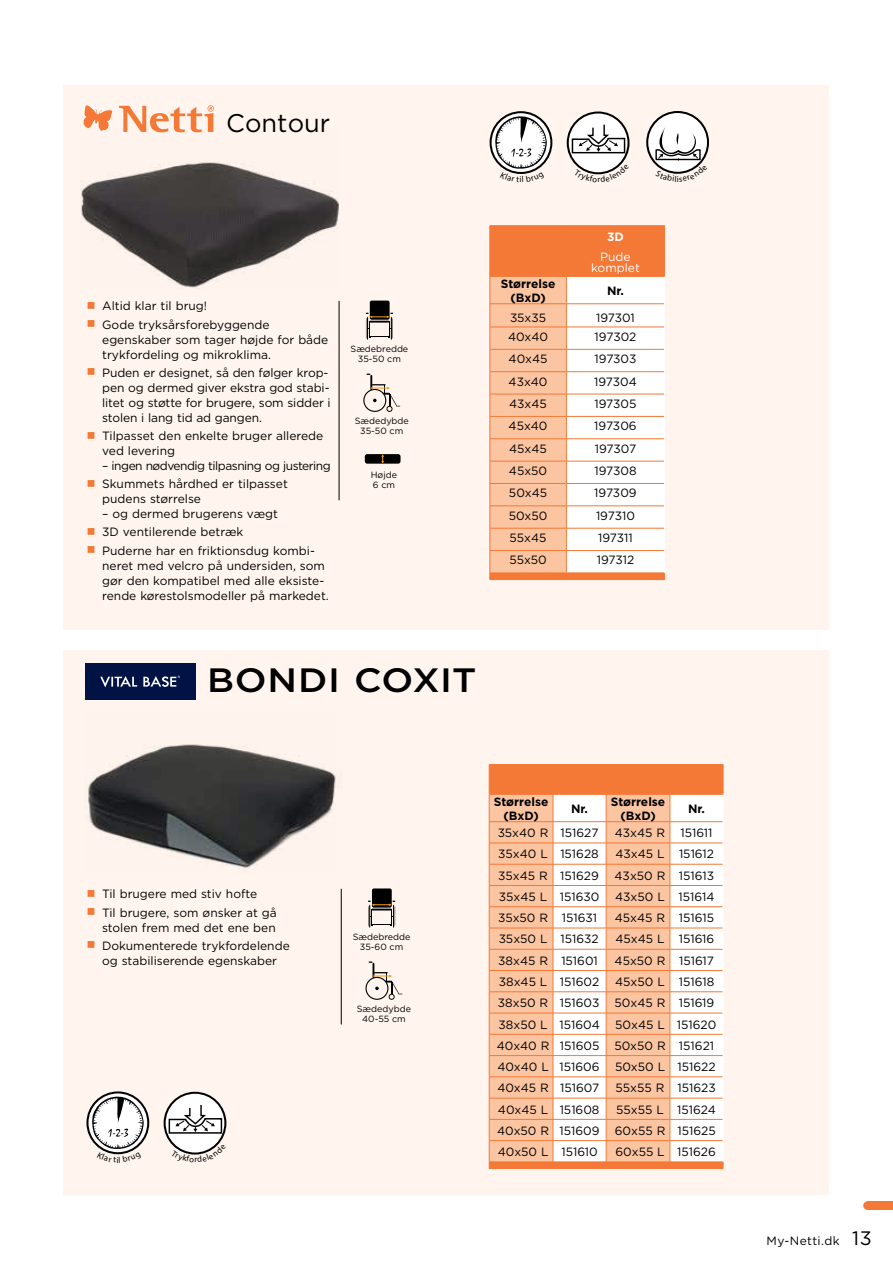
<style>
.page{position:relative;width:893px;height:1263px;background:#fff}
.page>*{position:absolute;margin:0;border:0;box-sizing:border-box;transform-origin:0 0}
.t1{font:500 33.75px "Gotham";letter-spacing:.015em;color:#000;scale:1.11 1}
.t2{font:25.5px "Gotham";color:#000}
.t3{font:12px/15px "Gotham";color:#000}
.t4{font:12px/18.1px "Gotham";letter-spacing:-.04em;color:#000}
.t5{font:700 12px/13.5px "Gotham";color:#000;text-align:center}
.t6{font:12px "Gotham";letter-spacing:.03em;color:#000}
.t7{font:12px/10.5px "Gotham";color:#fff;text-align:center}
.t8{font:700 12px "Gotham";color:#fff}
.t9{font:9px/10.5px "Gotham";color:#000;text-align:center}
.t10{font:8.55px "Agfa Rotis Sans Serif";color:#000}
.s1{font-size:19.5px}
</style>
<div class="page">
<div style="left:867px;top:1201px;width:26px;height:9px;background:#f47836"></div>
<div style="left:863px;top:1201px;width:9px;height:9px;background:#f47836;border-radius:50%"></div>
<div style="left:64px;top:651px;width:765px;height:544px;background:#fff5ee"></div>
<div style="left:372px;top:888px;width:20px;height:20px;background:#000;border-radius:2px"></div>
<svg style="left:368px;top:901px;width:28px;height:27px"></svg>
<svg style="left:365px;top:977px;width:23px;height:23px"></svg>
<svg style="left:367px;top:978px;width:20px;height:21px"></svg>
<svg style="left:369px;top:961px;width:33px;height:39px"></svg>
<hr style="left:341px;top:889px;width:1px;height:135px;background:#000">
<div style="left:64px;top:85px;width:765px;height:544px;background:#fff5ee"></div>
<div style="left:365px;top:454px;width:36px;height:10px;background:#000;border-radius:2px"></div>
<svg style="left:381px;top:454px;width:3px;height:10px"></svg>
<div style="left:370px;top:301px;width:20px;height:19px;background:#000;border-radius:2px"></div>
<svg style="left:366px;top:313px;width:28px;height:27px"></svg>
<svg style="left:363px;top:389px;width:23px;height:23px"></svg>
<svg style="left:364px;top:390px;width:21px;height:21px"></svg>
<svg style="left:367px;top:374px;width:33px;height:38px"></svg>
<hr style="left:339px;top:301px;width:1px;height:199px;background:#000">
<img style="left:81px;top:132px;width:258px;height:156px">
<svg style="left:83px;top:105px;width:30px;height:26px"></svg>
<svg style="left:119px;top:105px;width:95px;height:27px"></svg>
<img style="left:85px;top:744px;width:251px;height:124px">
<div style="left:85px;top:663px;width:110px;height:37px;background:#001344"></div>
<svg style="left:100px;top:676px;width:37px;height:11px"></svg>
<svg style="left:143px;top:676px;width:37px;height:11px"></svg>
<hr style="left:489px;top:1168px;width:64px;height:1px;background:#f47836">
<hr style="left:553px;top:1168px;width:53px;height:1px;background:#f47836">
<hr style="left:606px;top:1168px;width:64px;height:1px;background:#f47836">
<hr style="left:670px;top:1168px;width:53px;height:1px;background:#f47836">
<svg style="left:489px;top:764px;width:235px;height:404px;background:#fbd0b6"></svg>
<hr style="left:490px;top:225px;width:76px;height:1px;background:#f47836">
<hr style="left:566px;top:225px;width:99px;height:1px;background:#f47836">
<div style="left:568px;top:113px;width:60px;height:60px;background:#fff;border-radius:50%"></div>
<div style="left:567px;top:111px;width:62px;height:63px;border:2px solid #000;border-radius:50%"></div>
<svg style="left:571px;top:123px;width:55px;height:31px"></svg>
<svg style="left:647px;top:112px;width:61px;height:61px"></svg>
<div style="left:646px;top:111px;width:63px;height:63px;border:2px solid #000;border-radius:50%"></div>
<svg style="left:491px;top:112px;width:60px;height:61px"></svg>
<div style="left:490px;top:111px;width:62px;height:63px;border:2px solid #000;border-radius:50%"></div>
<div style="left:165px;top:1093px;width:60px;height:60px;background:#fff;border-radius:50%"></div>
<div style="left:164px;top:1092px;width:62px;height:62px;border:2px solid #000;border-radius:50%"></div>
<svg style="left:168px;top:1103px;width:55px;height:31px"></svg>
<svg style="left:87px;top:1092px;width:61px;height:61px"></svg>
<div style="left:86px;top:1091px;width:63px;height:63px;border:2px solid #000;border-radius:50%"></div>
<svg style="left:575px;top:164px;width:47px;height:11px"></svg>
<svg style="left:494px;top:115px;width:53px;height:59px;background:#cac9c8"></svg>
<svg style="left:655px;top:125px;width:52px;height:49px;background:#d1d0cf"></svg>
<svg style="left:490px;top:226px;width:175px;height:354px;background:#fbcdb3"></svg>
<svg style="left:171px;top:1144px;width:48px;height:11px"></svg>
<svg style="left:91px;top:1096px;width:53px;height:59px;background:#cbc9c9"></svg>
<h2 class="t2" style="left:226px;top:107px;width:106px">Contour</h2>
<p class="t3" style="left:102px;top:297px;width:169px;line-height:18.1px">Altid klar til brug!<br>Gode tryksårsforebyggende</p>
<p class="t3" style="left:102px;top:332px;width:228px">egenskaber som tager højde for både trykfordeling og mikroklima.</p>
<p class="t3" style="left:102px;top:365px;width:230px">Puden er designet, så den følger krop&shy;pen og dermed giver ekstra god stabi&shy;litet og støtte for brugere, som sidder i stolen i lang tid ad gangen.</p>
<p class="t3" style="left:102px;top:428px;width:223px">Tilpasset den enkelte bruger allerede ved levering</p>
<p class="t4" style="left:102px;top:456px;width:230px">– ingen nødvendig tilpasning og justering<br>Skummets hårdhed er tilpasset</p>
<p class="t3" style="left:102px;top:491px;width:100px">pudens størrelse</p>
<p class="t3" style="left:102px;top:505px;width:214px;line-height:18.1px">– og dermed brugerens vægt<br>3D ventilerende betræk<br>Puderne har en friktionsdug kombi-</p>
<p class="t3" style="left:102px;top:558px;width:228px">neret med velcro på undersiden, som gør den kompatibel med alle eksiste&shy;rende kørestolsmodeller på markedet.</p>
<p class="t9" style="left:351px;top:343px;width:59px">Sædebredde<br>35-50 cm</p>
<p class="t9" style="left:355px;top:415px;width:56px">Sædedybde<br>35-50 cm</p>
<p class="t9" style="left:371px;top:469px;width:28px;text-align:left">Højde<br>6 cm</p>
<p class="t10" style="left:584px;top:173px;width:4px">r</p>
<p class="t10" style="left:677px;top:173px;width:4px">i</p>
<p class="t10" style="left:510px;top:175px;width:4px">l</p>
<p class="t10" style="left:597px;top:174px;width:4px">r</p>
<p class="t10" style="left:690px;top:174px;width:4px">i</p>
<p class="t10" style="left:612px;top:174px;width:4px">l</p>
<p class="t8" style="left:607px;top:229px;width:18px">3D</p>
<p class="t7" style="left:591px;top:251px;width:50px">Pude komplet</p>
<p class="t5" style="left:501px;top:277px;width:56px">Størrelse (BxD)</p>
<p class="t5" style="left:607px;top:284px;width:18px">Nr.</p>
<p class="t3" style="left:510px;top:310px;width:38px">35x35</p>
<p class="t3" style="left:596px;top:310px;width:40px">197301</p>
<p class="t3" style="left:508px;top:329px;width:42px">40x40</p>
<p class="t3" style="left:595px;top:329px;width:43px">197302</p>
<p class="t3" style="left:509px;top:351px;width:40px">40x45</p>
<p class="t3" style="left:594px;top:351px;width:43px">197303</p>
<p class="t3" style="left:509px;top:374px;width:40px">43x40</p>
<p class="t3" style="left:594px;top:374px;width:44px">197304</p>
<p class="t3" style="left:509px;top:396px;width:39px">43x45</p>
<p class="t3" style="left:594px;top:396px;width:43px">197305</p>
<p class="t3" style="left:509px;top:418px;width:40px">45x40</p>
<p class="t3" style="left:594px;top:418px;width:44px">197306</p>
<p class="t3" style="left:509px;top:441px;width:39px">45x45</p>
<p class="t3" style="left:595px;top:441px;width:43px">197307</p>
<p class="t3" style="left:509px;top:463px;width:40px">45x50</p>
<p class="t3" style="left:594px;top:463px;width:44px">197308</p>
<p class="t3" style="left:509px;top:485px;width:40px">50x45</p>
<p class="t3" style="left:594px;top:485px;width:44px">197309</p>
<p class="t3" style="left:509px;top:508px;width:40px">50x50</p>
<p class="t3" style="left:596px;top:508px;width:40px">197310</p>
<p class="t3" style="left:510px;top:530px;width:38px">55x45</p>
<p class="t3" style="left:598px;top:530px;width:36px">197311</p>
<p class="t3" style="left:509px;top:552px;width:39px">55x50</p>
<p class="t3" style="left:597px;top:552px;width:39px">197312</p>
<h1 class="t1" style="left:207px;top:658px;width:244px">BONDI COXIT</h1>
<p class="t3" style="left:102px;top:885px;width:176px;line-height:18.1px">Til brugere med stiv hofte<br>Til brugere, som ønsker at gå</p>
<p class="t3" style="left:102px;top:918px;width:189px;line-height:18.1px">stolen frem med det ene ben<br>Dokumenterede trykfordelende</p>
<p class="t3" style="left:102px;top:953px;width:177px">og stabiliserende egenskaber</p>
<p class="t10" style="left:106px;top:1155px;width:4px">l</p>
<p class="t10" style="left:194px;top:1154px;width:4px">r</p>
<p class="t10" style="left:209px;top:1154px;width:4px">l</p>
<p class="t9" style="left:353px;top:931px;width:59px">Sædebredde<br>35-60 cm</p>
<p class="t9" style="left:357px;top:1003px;width:56px">Sædedybde<br>40-55 cm</p>
<p class="t5" style="left:494px;top:795px;width:56px">Størrelse (BxD)</p>
<p class="t5" style="left:571px;top:802px;width:18px">Nr.</p>
<p class="t5" style="left:611px;top:795px;width:56px">Størrelse (BxD)</p>
<p class="t5" style="left:688px;top:802px;width:18px">Nr.</p>
<p class="t3" style="left:498px;top:825px;width:102px">35x40 R 151627</p>
<p class="t3" style="left:615px;top:825px;width:52px">43x45 R</p>
<p class="t3" style="left:680px;top:825px;width:34px">151611</p>
<p class="t3" style="left:498px;top:846px;width:102px">35x40 L 151628</p>
<p class="t3" style="left:615px;top:846px;width:100px">43x45 L 151612</p>
<p class="t3" style="left:498px;top:868px;width:102px">35x45 R 151629</p>
<p class="t3" style="left:615px;top:868px;width:101px">43x50 R 151613</p>
<p class="t3" style="left:499px;top:889px;width:102px">35x45 L 151630</p>
<p class="t3" style="left:615px;top:889px;width:101px">43x50 L 151614</p>
<p class="t3" style="left:498px;top:910px;width:101px">35x50 R 151631</p>
<p class="t3" style="left:615px;top:910px;width:101px">45x45 R 151615</p>
<p class="t3" style="left:499px;top:931px;width:101px">35x50 L 151632</p>
<p class="t3" style="left:615px;top:931px;width:100px">45x45 L 151616</p>
<p class="t3" style="left:498px;top:953px;width:101px">38x45 R 151601</p>
<p class="t3" style="left:615px;top:953px;width:101px">45x50 R 151617</p>
<p class="t3" style="left:499px;top:974px;width:102px">38x45 L 151602</p>
<p class="t3" style="left:615px;top:974px;width:100px">45x50 L 151618</p>
<p class="t3" style="left:498px;top:995px;width:103px">38x50 R 151603</p>
<p class="t3" style="left:615px;top:995px;width:101px">50x45 R 151619</p>
<p class="t3" style="left:499px;top:1016px;width:103px">38x50 L 151604</p>
<p class="t3" style="left:497px;top:1013px;width:221px;line-height:21.3px;text-indent:119px">50x45 L 151620<br>40x40 R 151605 50x50 R 151621<br>40x40 L 151606</p>
<p class="t3" style="left:615px;top:1059px;width:102px">50x50 L 151622</p>
<p class="t3" style="left:497px;top:1080px;width:103px">40x45 R 151607</p>
<p class="t3" style="left:616px;top:1080px;width:102px">55x55 R 151623</p>
<p class="t3" style="left:498px;top:1101px;width:103px">40x45 L 151608</p>
<p class="t3" style="left:616px;top:1101px;width:101px">55x55 L 151624</p>
<p class="t3" style="left:497px;top:1123px;width:104px">40x50 R 151609</p>
<p class="t3" style="left:615px;top:1123px;width:102px">60x55 R 151625</p>
<p class="t3" style="left:498px;top:1144px;width:102px">40x50 L 151610</p>
<p class="t3" style="left:615px;top:1144px;width:102px">60x55 L 151626</p>
<p class="t6" style="left:767px;top:1232px;width:107px">My-Netti.dk <span class="s1">13</span></p>
</div>
